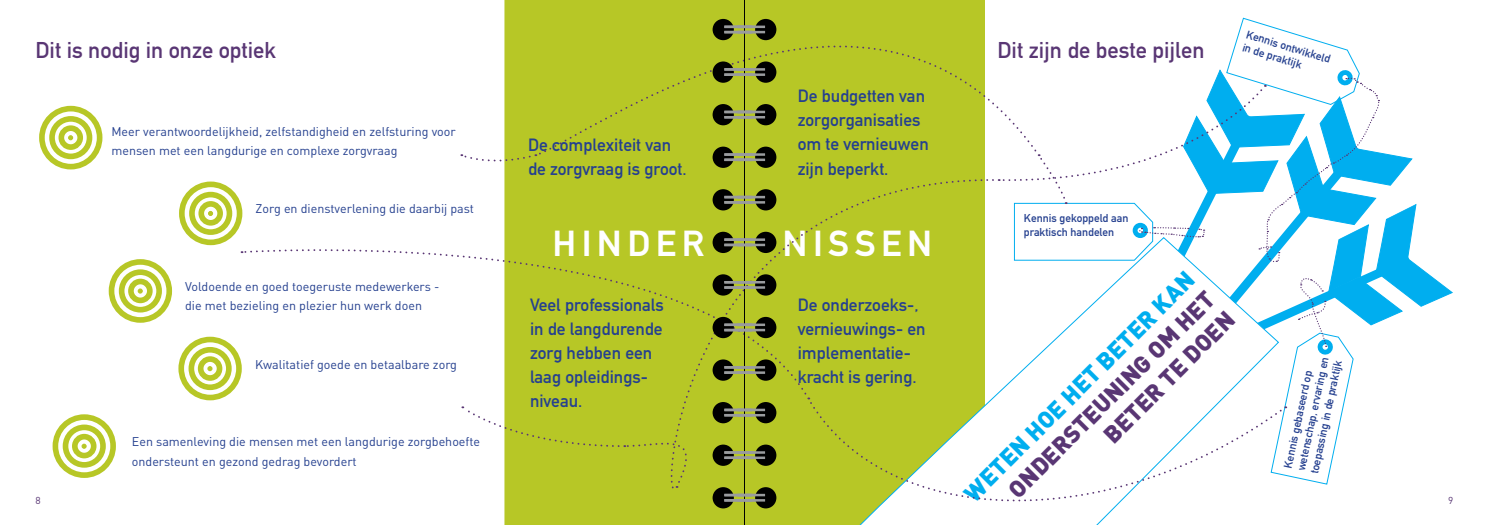
<style>
.page{position:relative;width:1489px;height:525px;background:#fff}
.page>*{position:absolute;margin:0;border:0;box-sizing:border-box;transform-origin:0 0}
.t1{font:700 35.62px "DIN Mittelschrift";letter-spacing:.17em;color:#fff}
.t2{font:900 23.62px/28.4px "DIN Offc Pro";color:#593674;text-align:right}
.t3{font:900 23.62px "DIN Offc Pro";color:#00aeef}
.t4{font:22.5px "DIN Mittelschrift";color:#593674}
.t5{font:17.5px/24.1px "DIN Mittelschrift";color:#25408f}
.t6{font:12.5px/19.4px "DINOT";color:#25408f}
.t7{font:11.25px/13.5px "DIN Mittelschrift";color:#25408f}
.t8{font:10px "DINOT";color:#593674}
</style>
<div class="page">
<div style="left:504px;top:0;width:480px;height:524px;background:#b7c726"></div>
<svg style="left:68px;top:135px;width:5px;height:5px"></svg>
<div style="left:49px;top:116px;width:43px;height:43px;border:6px solid #b7c726;border-radius:50%"></div>
<div style="left:58px;top:125px;width:25px;height:25px;border:6px solid #b7c726;border-radius:50%"></div>
<div style="left:39px;top:106px;width:63px;height:63px;border:6px solid #b7c726;border-radius:50%"></div>
<svg style="left:208px;top:211px;width:5px;height:5px"></svg>
<div style="left:189px;top:192px;width:43px;height:43px;border:6px solid #b7c726;border-radius:50%"></div>
<div style="left:198px;top:201px;width:25px;height:24px;border:6px solid #b7c726;border-radius:50%"></div>
<div style="left:179px;top:181px;width:63px;height:64px;border:6px solid #b7c726;border-radius:50%"></div>
<svg style="left:138px;top:288px;width:5px;height:5px"></svg>
<div style="left:119px;top:269px;width:43px;height:43px;border:6px solid #b7c726;border-radius:50%"></div>
<div style="left:128px;top:278px;width:25px;height:25px;border:6px solid #b7c726;border-radius:50%"></div>
<div style="left:109px;top:259px;width:63px;height:63px;border:6px solid #b7c726;border-radius:50%"></div>
<svg style="left:207px;top:366px;width:5px;height:5px"></svg>
<div style="left:188px;top:347px;width:44px;height:43px;border:6px solid #b7c726;border-radius:50%"></div>
<div style="left:198px;top:356px;width:24px;height:24px;border:6px solid #b7c726;border-radius:50%"></div>
<div style="left:178px;top:336px;width:64px;height:64px;border:6px solid #b7c726;border-radius:50%"></div>
<svg style="left:82px;top:443px;width:5px;height:5px"></svg>
<div style="left:63px;top:424px;width:43px;height:43px;border:6px solid #b7c726;border-radius:50%"></div>
<div style="left:72px;top:433px;width:24px;height:25px;border:6px solid #b7c726;border-radius:50%"></div>
<div style="left:53px;top:414px;width:63px;height:63px;border:6px solid #b7c726;border-radius:50%"></div>
<div style="left:535px;top:0;width:463px;height:157px;background:#b7c726"></div>
<svg style="left:461px;top:154px;width:75px;height:10px"></svg>
<div style="left:660px;top:178px;width:334px;height:320px;background:#b7c726"></div>
<svg style="left:462px;top:406px;width:241px;height:81px"></svg>
<svg style="left:807px;top:398px;width:331px;height:126px"></svg>
<svg style="left:242px;top:230px;width:566px;height:166px"></svg>
<svg style="left:998px;top:17px;width:455px;height:468px"></svg>
<svg style="left:712px;top:19px;width:21px;height:21px"></svg>
<div style="left:712px;top:61px;width:21px;height:22px;background:#000;border-radius:50%"></div>
<div style="left:712px;top:104px;width:21px;height:21px;background:#000;border-radius:50%"></div>
<div style="left:712px;top:146px;width:21px;height:22px;background:#000;border-radius:50%"></div>
<div style="left:712px;top:189px;width:21px;height:21px;background:#000;border-radius:50%"></div>
<div style="left:712px;top:231px;width:21px;height:22px;background:#000;border-radius:50%"></div>
<div style="left:712px;top:274px;width:21px;height:21px;background:#000;border-radius:50%"></div>
<div style="left:712px;top:317px;width:21px;height:21px;background:#000;border-radius:50%"></div>
<div style="left:712px;top:359px;width:21px;height:21px;background:#000;border-radius:50%"></div>
<div style="left:712px;top:402px;width:21px;height:21px;background:#000;border-radius:50%"></div>
<div style="left:712px;top:444px;width:21px;height:21px;background:#000;border-radius:50%"></div>
<div style="left:712px;top:487px;width:21px;height:21px;background:#000;border-radius:50%"></div>
<hr style="left:744px;top:0;width:1px;height:524px;background:#000">
<hr style="left:724px;top:26px;width:27px;height:2px;background:#999b9e">
<hr style="left:724px;top:31px;width:27px;height:2px;background:#999b9e">
<hr style="left:724px;top:68px;width:27px;height:3px;background:#999b9e">
<hr style="left:724px;top:73px;width:27px;height:3px;background:#999b9e">
<hr style="left:724px;top:111px;width:27px;height:2px;background:#999b9e">
<hr style="left:724px;top:116px;width:27px;height:2px;background:#999b9e">
<hr style="left:724px;top:153px;width:27px;height:3px;background:#999b9e">
<hr style="left:724px;top:158px;width:27px;height:3px;background:#999b9e">
<hr style="left:724px;top:196px;width:27px;height:2px;background:#999b9e">
<hr style="left:724px;top:201px;width:27px;height:2px;background:#999b9e">
<hr style="left:724px;top:238px;width:27px;height:3px;background:#999b9e">
<hr style="left:724px;top:243px;width:27px;height:3px;background:#999b9e">
<hr style="left:724px;top:281px;width:27px;height:2px;background:#999b9e">
<hr style="left:724px;top:286px;width:27px;height:2px;background:#999b9e">
<hr style="left:724px;top:323px;width:27px;height:3px;background:#999b9e">
<hr style="left:724px;top:328px;width:27px;height:3px;background:#999b9e">
<hr style="left:724px;top:366px;width:27px;height:2px;background:#999b9e">
<hr style="left:724px;top:371px;width:27px;height:2px;background:#999b9e">
<hr style="left:724px;top:408px;width:27px;height:3px;background:#999b9e">
<hr style="left:724px;top:414px;width:27px;height:2px;background:#999b9e">
<hr style="left:724px;top:451px;width:27px;height:2px;background:#999b9e">
<hr style="left:724px;top:456px;width:27px;height:3px;background:#999b9e">
<hr style="left:724px;top:493px;width:27px;height:3px;background:#999b9e">
<hr style="left:724px;top:499px;width:27px;height:2px;background:#999b9e">
<svg style="left:755px;top:19px;width:21px;height:21px"></svg>
<div style="left:755px;top:61px;width:21px;height:22px;background:#000;border-radius:50%"></div>
<div style="left:755px;top:104px;width:21px;height:21px;background:#000;border-radius:50%"></div>
<div style="left:755px;top:146px;width:21px;height:22px;background:#000;border-radius:50%"></div>
<div style="left:755px;top:189px;width:21px;height:21px;background:#000;border-radius:50%"></div>
<div style="left:755px;top:231px;width:21px;height:22px;background:#000;border-radius:50%"></div>
<div style="left:755px;top:274px;width:21px;height:21px;background:#000;border-radius:50%"></div>
<div style="left:755px;top:317px;width:21px;height:21px;background:#000;border-radius:50%"></div>
<div style="left:755px;top:359px;width:21px;height:21px;background:#000;border-radius:50%"></div>
<div style="left:755px;top:402px;width:21px;height:21px;background:#000;border-radius:50%"></div>
<div style="left:755px;top:444px;width:21px;height:21px;background:#000;border-radius:50%"></div>
<div style="left:755px;top:487px;width:21px;height:21px;background:#000;border-radius:50%"></div>
<hr style="left:737px;top:26px;width:28px;height:2px;background:#999b9e">
<hr style="left:737px;top:31px;width:28px;height:2px;background:#999b9e">
<hr style="left:737px;top:68px;width:28px;height:3px;background:#999b9e">
<hr style="left:737px;top:73px;width:28px;height:3px;background:#999b9e">
<hr style="left:737px;top:111px;width:28px;height:2px;background:#999b9e">
<hr style="left:737px;top:116px;width:28px;height:2px;background:#999b9e">
<hr style="left:737px;top:153px;width:28px;height:3px;background:#999b9e">
<hr style="left:737px;top:158px;width:28px;height:3px;background:#999b9e">
<hr style="left:737px;top:196px;width:28px;height:2px;background:#999b9e">
<hr style="left:737px;top:201px;width:28px;height:2px;background:#999b9e">
<hr style="left:737px;top:238px;width:28px;height:3px;background:#999b9e">
<hr style="left:737px;top:243px;width:28px;height:3px;background:#999b9e">
<hr style="left:737px;top:281px;width:28px;height:2px;background:#999b9e">
<hr style="left:737px;top:286px;width:28px;height:2px;background:#999b9e">
<hr style="left:737px;top:323px;width:28px;height:3px;background:#999b9e">
<hr style="left:737px;top:328px;width:28px;height:3px;background:#999b9e">
<hr style="left:737px;top:366px;width:28px;height:2px;background:#999b9e">
<hr style="left:737px;top:371px;width:28px;height:2px;background:#999b9e">
<hr style="left:737px;top:408px;width:28px;height:3px;background:#999b9e">
<hr style="left:737px;top:414px;width:28px;height:2px;background:#999b9e">
<hr style="left:737px;top:451px;width:28px;height:2px;background:#999b9e">
<hr style="left:737px;top:456px;width:28px;height:3px;background:#999b9e">
<hr style="left:737px;top:493px;width:28px;height:3px;background:#999b9e">
<hr style="left:737px;top:499px;width:28px;height:2px;background:#999b9e">
<h3 class="t4" style="left:35px;top:37px;width:242px">Dit is nodig in onze optiek</h3>
<p class="t6" style="left:111px;top:121px;width:346px">Meer verantwoordelijkheid, zelfstandigheid en zelfsturing voor mensen met een langdurige en complexe zorgvraag</p>
<p class="t6" style="left:256px;top:199px;width:220px">Zorg en dienstverlening die daarbij past</p>
<h3 class="t5" style="left:528px;top:132px;width:160px">De complexiteit van de zorgvraag is groot.</h3>
<h3 class="t5" style="left:797px;top:84px;width:133px">De budgetten van zorgorganisaties om te vernieuwen zijn beperkt.</h3>
<h1 class="t1" style="left:553px;top:222px;width:152px">H INDER</h1>
<h1 class="t1" style="left:783px;top:222px;width:150px">NISSEN</h1>
<h3 class="t4" style="left:997px;top:36px;width:208px">Dit zijn de beste pijlen</h3>
<p class="t7" style="left:1248px;top:27px;width:89px;rotate:17deg">Kennis ontwikkeld in de praktijk</p>
<p class="t7" style="left:1023px;top:211px;width:106px">Kennis gekoppeld aan praktisch handelen</p>
<h2 class="t3" style="left:954px;top:483px;width:315px;rotate:-45deg">Weten hoe het beter kan</h2>
<p class="t6" style="left:185px;top:276px;width:256px">Voldoende en goed toegeruste medewerkers - die met bezieling en plezier hun werk doen</p>
<h2 class="t2" style="left:999px;top:481px;width:282px;rotate:-45deg">Ondersteuning om het beter te doen</h2>
<h3 class="t5" style="left:530px;top:292px;width:135px">Veel professionals in de langdurende zorg hebben een laag opleidings&shy;niveau.</h3>
<h3 class="t5" style="left:797px;top:292px;width:129px">De onderzoeks-, vernieuwings- en implementatie&shy;kracht is gering.</h3>
<p class="t7" style="left:1280px;top:466px;width:117px;rotate:-78deg">Kennis gebaseerd op wetenschap, ervaring en toepassing in de praktijk</p>
<p class="t6" style="left:255px;top:354px;width:203px">Kwalitatief goede en betaalbare zorg</p>
<p class="t6" style="left:132px;top:431px;width:350px">Een samenleving die mensen met een langdurige zorgbehoefte ondersteunt en gezond gedrag bevordert</p>
<p class="t8" style="left:35px;top:494px;width:7px">8</p>
<p class="t8" style="left:1448px;top:494px;width:7px">9</p>
</div>
